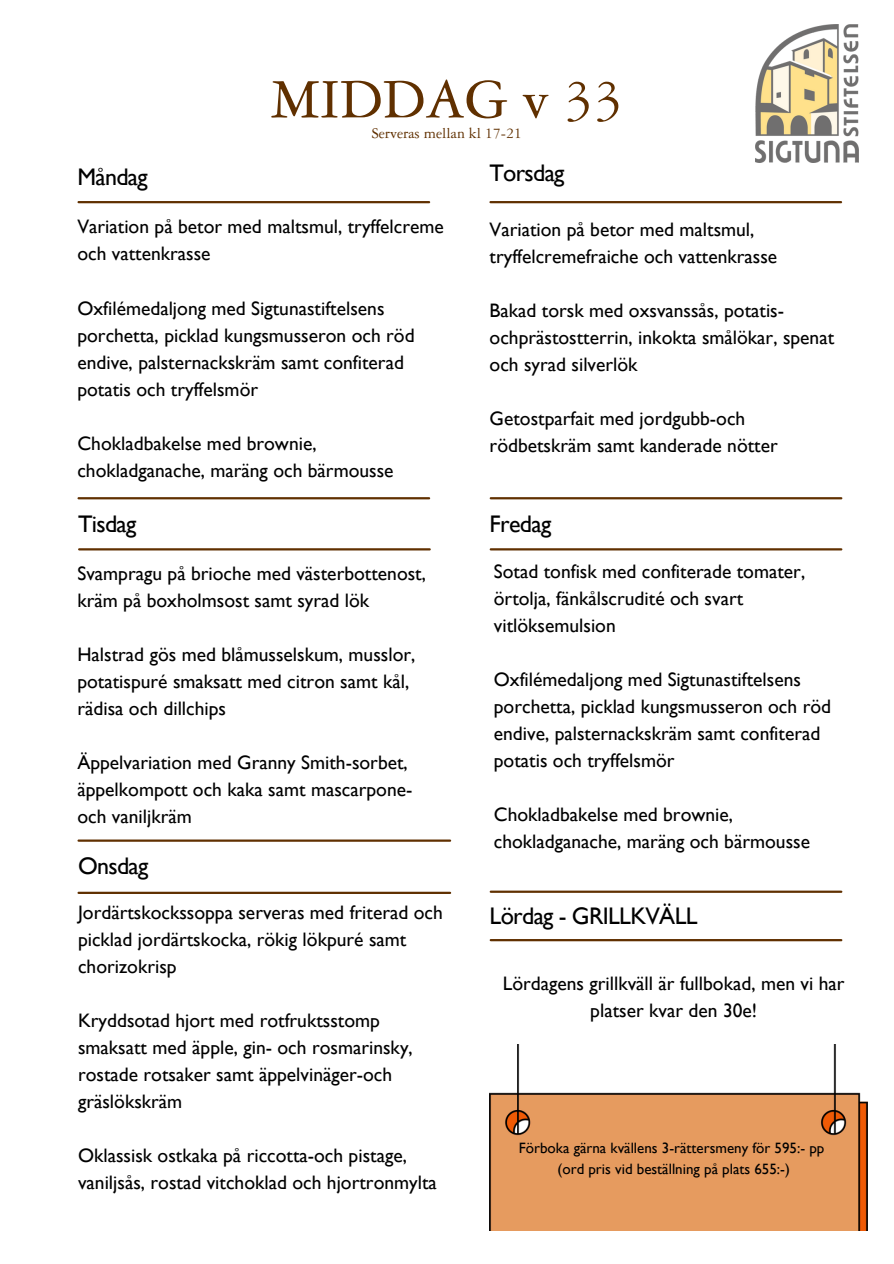
<style>
.page{position:relative;width:894px;height:1264px;background:#fff}
.page>*{position:absolute;margin:0;border:0;box-sizing:border-box;transform-origin:0 0}
.t1{font:59.25px "Garamond 3 LT Std";color:#603000}
.t2{font:24px "Gill Sans";letter-spacing:-.025em;color:#000}
.t3{font:19.5px/27px "Gill Sans";color:#000}
.t4{font:15.75px "Garamond 3 LT Std";color:#603000}
.t5{font:15px "Gill Sans";color:#000}
</style>
<div class="page">
<img style="left:755px;top:24px;width:103px;height:139px">
<hr style="left:78px;top:201px;width:351px;height:2px;background:#603000">
<hr style="left:78px;top:839px;width:372px;height:2px;background:#603000">
<hr style="left:78px;top:891px;width:372px;height:3px;background:#603000">
<hr style="left:490px;top:201px;width:350px;height:2px;background:#603000">
<hr style="left:490px;top:890px;width:351px;height:2px;background:#603000">
<hr style="left:490px;top:939px;width:351px;height:2px;background:#603000">
<hr style="left:490px;top:497px;width:351px;height:2px;background:#603000">
<hr style="left:490px;top:548px;width:351px;height:2px;background:#603000">
<hr style="left:78px;top:497px;width:351px;height:2px;background:#603000">
<hr style="left:79px;top:548px;width:350px;height:2px;background:#603000">
<img style="left:489px;top:1044px;width:378px;height:186px">
<h1 class="t2" style="left:77px;top:163px;width:72px">Måndag</h1>
<p class="t1" style="left:270px;top:79px;width:354px">MIDDAG v 33</p>
<h1 class="t4" style="left:371px;top:127px;width:152px">Serveras mellan kl 17-21</h1>
<h2 class="t2" style="left:489px;top:159px;width:77px">Torsdag</h2>
<h1 class="t3" style="left:77px;top:213px;width:368px">Variation på betor med maltsmul, tryffelcreme och vattenkrasse</h1>
<h2 class="t3" style="left:77px;top:294px;width:338px">Oxfilémedaljong med Sigtunastiftelsens porchetta, picklad kungsmusseron och röd endive, palsternackskräm samt confiterad potatis och tryffelsmör</h2>
<h2 class="t3" style="left:77px;top:429px;width:317px">Chokladbakelse med brownie, chokladganache, maräng och bärmousse</h2>
<h2 class="t3" style="left:489px;top:216px;width:289px">Variation på betor med maltsmul, tryffelcremefraiche och vattenkrasse</h2>
<h1 class="t3" style="left:489px;top:297px;width:346px">Bakad torsk med oxsvanssås, potatis&shy;ochprästostterrin, inkokta smålökar, spenat och syrad silverlök</h1>
<h2 class="t3" style="left:489px;top:405px;width:290px">Getostparfait med jordgubb-och rödbetskräm samt kanderade nötter</h2>
<h1 class="t2" style="left:78px;top:509px;width:60px">Tisdag</h1>
<h2 class="t2" style="left:489px;top:509px;width:63px">Fredag</h2>
<h2 class="t3" style="left:77px;top:559px;width:350px">Svampragu på brioche med västerbottenost, kräm på boxholmsost samt syrad lök</h2>
<h2 class="t3" style="left:77px;top:640px;width:339px">Halstrad gös med blåmusselskum, musslor, potatispuré smaksatt med citron samt kål, rädisa och dillchips</h2>
<h2 class="t3" style="left:77px;top:748px;width:336px">Äppelvariation med Granny Smith-sorbet, äppelkompott och kaka samt mascarpone&shy;och vaniljkräm</h2>
<h2 class="t2" style="left:78px;top:852px;width:72px">Onsdag</h2>
<h2 class="t3" style="left:78px;top:898px;width:366px">Jordärtskockssoppa serveras med friterad och picklad jordärtskocka, rökig lökpuré samt chorizokrisp</h2>
<h2 class="t3" style="left:78px;top:1006px;width:336px">Kryddsotad hjort med rotfruktsstomp smaksatt med äpple, gin- och rosmarinsky, rostade rotsaker samt äppelvinäger-och gräslökskräm</h2>
<h2 class="t3" style="left:78px;top:1141px;width:360px">Oklassisk ostkaka på riccotta-och pistage, vaniljsås, rostad vitchoklad och hjortronmylta</h2>
<h2 class="t3" style="left:493px;top:557px;width:313px">Sotad tonfisk med confiterade tomater, örtolja, fänkålscrudité och svart vitlöksemulsion</h2>
<h1 class="t3" style="left:493px;top:665px;width:338px">Oxfilémedaljong med Sigtunastiftelsens porchetta, picklad kungsmusseron och röd endive, palsternackskräm samt confiterad potatis och tryffelsmör</h1>
<h2 class="t3" style="left:493px;top:800px;width:317px">Chokladbakelse med brownie, chokladganache, maräng och bärmousse</h2>
<h2 class="t2" style="left:489px;top:901px;width:209px">Lördag - GRILLKVÄLL</h2>
<p class="t3" style="left:502px;top:970px;width:343px;text-align:center">Lördagens grillkväll är fullbokad, men vi har platser kvar den 30e!</p>
<p class="t5" style="left:518px;top:1139px;width:307px">Förboka gärna kvällens 3-rättersmeny för 595:- pp</p>
<p class="t5" style="left:557px;top:1159px;width:234px">(ord pris vid beställning på plats 655:-)</p>
</div>
